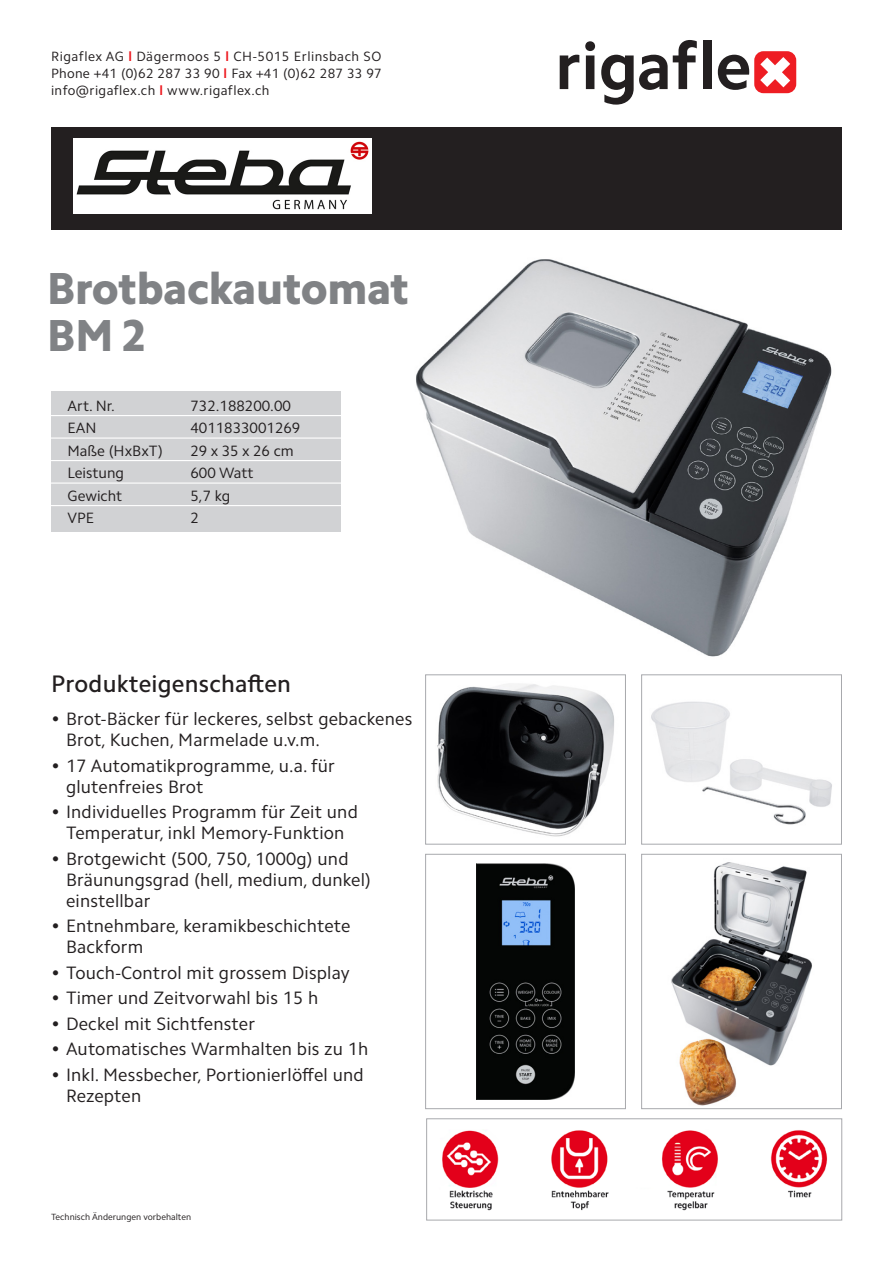
<style>
.page{position:relative;width:893px;height:1263px;background:#fff}
.page>*{position:absolute;margin:0;border:0;box-sizing:border-box;transform-origin:0 0}
.t1{font:800 45px/46.5px "Camphor Std";letter-spacing:-.01em;color:#808285}
.t2{font:500 24px "Camphor Std";letter-spacing:.01em;color:#231f20}
.t3{font:18px/21px "Camphor Std";letter-spacing:.01em;color:#231f20}
.t4{font:15px "Camphor Std";color:#231f20}
.t5{font:13.5px/17.2px "Camphor Std";letter-spacing:.02em;color:#231f20;text-align:justify}
.t6{font:9px "Camphor Std";color:#231f20}
.s1{font-weight:700;color:#ee1d23}
</style>
<div class="page">
<img style="left:651px;top:701px;width:181px;height:124px">
<div style="left:641px;top:674px;width:201px;height:170px;border:1px solid #a8a9ad"></div>
<img style="left:437px;top:684px;width:177px;height:153px">
<div style="left:425px;top:674px;width:201px;height:170px;border:1px solid #a8a9ad"></div>
<img style="left:671px;top:862px;width:141px;height:244px">
<div style="left:641px;top:854px;width:201px;height:255px;border:1px solid #a8a9ad"></div>
<img style="left:476px;top:863px;width:99px;height:236px">
<div style="left:425px;top:854px;width:201px;height:255px;border:1px solid #a8a9ad"></div>
<div style="left:51px;top:128px;width:791px;height:102px;background:#231f20"></div>
<img style="left:416px;top:259px;width:416px;height:398px">
<svg style="left:560px;top:55px;width:19px;height:34px"></svg>
<svg style="left:585px;top:41px;width:10px;height:48px"></svg>
<svg style="left:601px;top:40px;width:96px;height:65px"></svg>
<div style="left:704px;top:41px;width:8px;height:48px;background:#231f20"></div>
<svg style="left:718px;top:55px;width:31px;height:35px"></svg>
<div style="left:754px;top:51px;width:42px;height:42px;background:#ee1d23;border-radius:9px"></div>
<svg style="left:760px;top:57px;width:30px;height:30px"></svg>
<div style="left:51px;top:391px;width:289px;height:141px;background:#d1d2d4"></div>
<hr style="left:51px;top:415px;width:315px;height:1px;background:#fff">
<hr style="left:51px;top:437px;width:315px;height:2px;background:#fff">
<hr style="left:51px;top:460px;width:315px;height:1px;background:#fff">
<hr style="left:51px;top:482px;width:315px;height:2px;background:#fff">
<hr style="left:51px;top:505px;width:315px;height:1px;background:#fff">
<img style="left:74px;top:138px;width:298px;height:76px">
<img style="left:442px;top:1130px;width:385px;height:81px">
<div style="left:426px;top:1118px;width:416px;height:102px;border:1px solid #a8a9ad"></div>
<p class="t5" style="left:51px;top:48px;width:332px">Rigaflex AG <span class="s1">l</span> Dägermoos 5 <span class="s1">l</span> CH-5015 Erlinsbach SO Phone +41 (0)62 287 33 90 <span class="s1">l</span> Fax +41 (0)62 287 33 97 info@rigaflex.ch <span class="s1">l</span> www.rigaflex.ch</p>
<h1 class="t1" style="left:47px;top:265px;width:364px">Brotbackautomat<br>BM 2</h1>
<p class="t4" style="left:68px;top:397px;width:49px">Art. Nr.</p>
<p class="t4" style="left:191px;top:397px;width:102px">732.188200.00</p>
<p class="t4" style="left:68px;top:419px;width:31px">EAN</p>
<p class="t4" style="left:191px;top:419px;width:111px">4011833001269</p>
<p class="t4" style="left:68px;top:442px;width:97px">Maße (HxBxT)</p>
<p class="t4" style="left:191px;top:442px;width:105px">29 x 35 x 26 cm</p>
<p class="t4" style="left:68px;top:464px;width:58px">Leistung</p>
<p class="t4" style="left:191px;top:464px;width:64px">600 Watt</p>
<p class="t4" style="left:68px;top:487px;width:56px">Gewicht</p>
<p class="t4" style="left:191px;top:487px;width:41px">5,7 kg</p>
<p class="t4" style="left:68px;top:509px;width:28px">VPE</p>
<p class="t4" style="left:191px;top:509px;width:10px">2</p>
<h2 class="t2" style="left:51px;top:670px;width:242px">Produkteigenschaften</h2>
<p class="t3" style="left:66px;top:708px;width:348px;text-indent:-15px">• Brot-Bäcker für leckeres, selbst gebackenes<br>Brot, Kuchen, Marmelade u.v.m.</p>
<p class="t3" style="left:66px;top:755px;width:270px;text-indent:-15px">• 17 Automatikprogramme, u.a. für glutenfreies Brot</p>
<p class="t3" style="left:51px;top:801px;width:308px;text-align:center">• Individuelles Programm für Zeit und<br>Temperatur, inkl Memory-Funktion</p>
<p class="t3" style="left:66px;top:848px;width:307px;text-indent:-15px">• Brotgewicht (500, 750, 1000g) und<br>Bräunungsgrad (hell, medium, dunkel) einstellbar</p>
<p class="t3" style="left:66px;top:915px;width:286px;text-indent:-15px">• Entnehmbare, keramikbeschichtete<br>Backform</p>
<p class="t3" style="left:51px;top:962px;width:300px">• Touch-Control mit grossem Display</p>
<p class="t3" style="left:51px;top:988px;width:269px">• Timer und Zeitvorwahl bis 15 h</p>
<p class="t3" style="left:51px;top:1013px;width:206px">• Deckel mit Sichtfenster</p>
<p class="t3" style="left:51px;top:1039px;width:319px">• Automatisches Warmhalten bis zu 1h</p>
<p class="t3" style="left:66px;top:1064px;width:299px;text-indent:-15px">• Inkl. Messbecher, Portionierlöffel und<br>Rezepten</p>
<p class="t6" style="left:51px;top:1211px;width:142px">Technisch Änderungen vorbehalten</p>
</div>
